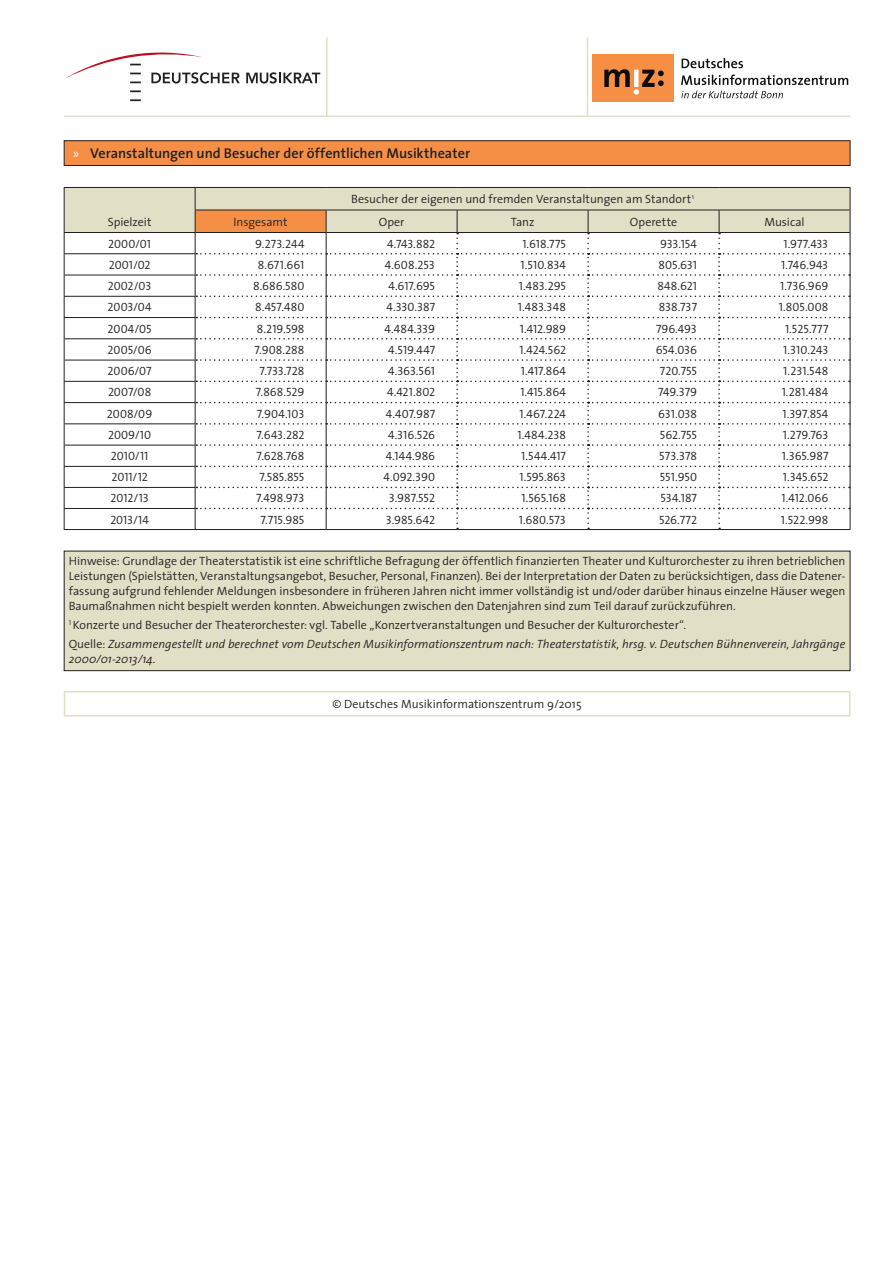
<style>
.page{position:relative;width:893px;height:1263px;background:#fff}
.page>*{position:absolute;margin:0;border:0;box-sizing:border-box;transform-origin:0 0}
.t1{font:600 14.25px "The Sans";color:#231f20}
.Zahlen_rechts_5_Einz{font:12px "The Sans Semi Light Caps";letter-spacing:-.005em;color:#231f20}
.Hinweis_Einleitung{font:300 12px/15px "The Sans";color:#231f20;text-align:justify}
.Quelle{font:italic 300 12px/15px "The Sans";color:#231f20}
.Fußnote{font:300 12px "The Sans";color:#231f20}
.Jahreszahlen_zentrie{font:12px "The Sans Semi Light Caps";color:#231f20}
.Text_zentriert_8_PT{font:300 12px "The Sans";color:#231f20}
.s1{font-family:"Myriad Pro";font-weight:400;color:#fff}
.s2{font-style:normal}
</style>
<div class="page">
<hr style="left:64px;top:115px;width:786px;height:2px;background:#e1dfc6">
<hr style="left:587px;top:38px;width:1px;height:77px;background:#e1dfc6">
<hr style="left:326px;top:38px;width:1px;height:79px;background:#e1dfc6">
<svg style="left:246px;top:72px;width:74px;height:12px"></svg>
<svg style="left:65px;top:52px;width:175px;height:32px"></svg>
<svg style="left:130px;top:90px;width:11px;height:2px"></svg>
<svg style="left:130px;top:99px;width:11px;height:2px"></svg>
<div style="left:592px;top:55px;width:82px;height:47px;background:#f68e43"></div>
<svg style="left:681px;top:75px;width:167px;height:10px"></svg>
<svg style="left:682px;top:58px;width:61px;height:10px"></svg>
<svg style="left:681px;top:91px;width:102px;height:7px"></svg>
<svg style="left:604px;top:69px;width:60px;height:26px"></svg>
<div style="left:64px;top:551px;width:786px;height:120px;background:#e1dfc6"></div>
<div style="left:64px;top:551px;width:786px;height:120px;border:1px solid #231f20"></div>
<svg style="left:63px;top:140px;width:788px;height:26px;background:#e58644"></svg>
<svg style="left:63px;top:691px;width:788px;height:26px"></svg>
<hr style="left:64px;top:529px;width:131px;height:1px;background:#231f20">
<hr style="left:195px;top:529px;width:131px;height:1px;background:#231f20">
<hr style="left:326px;top:529px;width:131px;height:1px;background:#231f20">
<hr style="left:457px;top:529px;width:131px;height:1px;background:#231f20">
<hr style="left:588px;top:529px;width:131px;height:1px;background:#231f20">
<hr style="left:719px;top:529px;width:131px;height:1px;background:#231f20">
<svg style="left:64px;top:187px;width:787px;height:342px"></svg>
<p class="t1" style="left:73px;top:144px;width:398px"><span class="s1">»</span> Veranstaltungen und Besucher der öffentlichen Musiktheater</p>
<p class="Text_zentriert_8_PT" style="left:351px;top:191px;width:344px">Besucher der eigenen und fremden Veranstaltungen am Standort<sup>1</sup></p>
<p class="Text_zentriert_8_PT" style="left:108px;top:214px;width:45px">Spielzeit</p>
<p class="Text_zentriert_8_PT" style="left:233px;top:214px;width:56px">Insgesamt</p>
<p class="Text_zentriert_8_PT" style="left:379px;top:214px;width:27px">Oper</p>
<p class="Text_zentriert_8_PT" style="left:511px;top:214px;width:25px">Tanz</p>
<p class="Text_zentriert_8_PT" style="left:630px;top:214px;width:49px">Operette</p>
<p class="Text_zentriert_8_PT" style="left:764px;top:214px;width:42px">Musical</p>
<p class="Jahreszahlen_zentrie" style="left:108px;top:236px;width:44px">2000/01</p>
<p class="Zahlen_rechts_5_Einz" style="left:255px;top:236px;width:51px">9.273.244</p>
<p class="Zahlen_rechts_5_Einz" style="left:387px;top:236px;width:50px">4.743.882</p>
<p class="Zahlen_rechts_5_Einz" style="left:522px;top:236px;width:45px">1.618.775</p>
<p class="Zahlen_rechts_5_Einz" style="left:660px;top:236px;width:39px">933.154</p>
<p class="Zahlen_rechts_5_Einz" style="left:783px;top:236px;width:47px">1.977.433</p>
<p class="Jahreszahlen_zentrie" style="left:109px;top:257px;width:43px">2001/02</p>
<p class="Zahlen_rechts_5_Einz" style="left:258px;top:257px;width:48px">8.671.661</p>
<p class="Zahlen_rechts_5_Einz" style="left:385px;top:257px;width:52px">4.608.253</p>
<p class="Zahlen_rechts_5_Einz" style="left:521px;top:257px;width:47px">1.510.834</p>
<p class="Zahlen_rechts_5_Einz" style="left:659px;top:257px;width:40px">805.631</p>
<p class="Zahlen_rechts_5_Einz" style="left:781px;top:257px;width:49px">1.746.943</p>
<p class="Jahreszahlen_zentrie" style="left:108px;top:278px;width:45px">2002/03</p>
<p class="Zahlen_rechts_5_Einz" style="left:253px;top:278px;width:53px">8.686.580</p>
<p class="Zahlen_rechts_5_Einz" style="left:389px;top:278px;width:48px">4.617.695</p>
<p class="Zahlen_rechts_5_Einz" style="left:519px;top:278px;width:49px">1.483.295</p>
<p class="Zahlen_rechts_5_Einz" style="left:657px;top:278px;width:41px">848.621</p>
<p class="Zahlen_rechts_5_Einz" style="left:780px;top:278px;width:50px">1.736.969</p>
<p class="Jahreszahlen_zentrie" style="left:108px;top:300px;width:46px">2003/04</p>
<p class="Zahlen_rechts_5_Einz" style="left:255px;top:300px;width:51px">8.457.480</p>
<p class="Zahlen_rechts_5_Einz" style="left:387px;top:300px;width:50px">4.330.387</p>
<p class="Zahlen_rechts_5_Einz" style="left:518px;top:300px;width:50px">1.483.348</p>
<p class="Zahlen_rechts_5_Einz" style="left:659px;top:300px;width:40px">838.737</p>
<p class="Zahlen_rechts_5_Einz" style="left:779px;top:300px;width:51px">1.805.008</p>
<p class="Jahreszahlen_zentrie" style="left:108px;top:321px;width:46px">2004/05</p>
<p class="Zahlen_rechts_5_Einz" style="left:257px;top:321px;width:49px">8.219.598</p>
<p class="Zahlen_rechts_5_Einz" style="left:385px;top:321px;width:52px">4.484.339</p>
<p class="Zahlen_rechts_5_Einz" style="left:520px;top:321px;width:48px">1.412.989</p>
<p class="Zahlen_rechts_5_Einz" style="left:656px;top:321px;width:43px">796.493</p>
<p class="Zahlen_rechts_5_Einz" style="left:785px;top:321px;width:45px">1.525.777</p>
<p class="Jahreszahlen_zentrie" style="left:108px;top:342px;width:46px">2005/06</p>
<p class="Zahlen_rechts_5_Einz" style="left:254px;top:342px;width:52px">7.908.288</p>
<p class="Zahlen_rechts_5_Einz" style="left:388px;top:342px;width:48px">4.519.447</p>
<p class="Zahlen_rechts_5_Einz" style="left:519px;top:342px;width:48px">1.424.562</p>
<p class="Zahlen_rechts_5_Einz" style="left:656px;top:342px;width:43px">654.036</p>
<p class="Zahlen_rechts_5_Einz" style="left:783px;top:342px;width:47px">1.310.243</p>
<p class="Jahreszahlen_zentrie" style="left:108px;top:363px;width:46px">2006/07</p>
<p class="Zahlen_rechts_5_Einz" style="left:259px;top:363px;width:46px">7.733.728</p>
<p class="Zahlen_rechts_5_Einz" style="left:388px;top:363px;width:48px">4.363.561</p>
<p class="Zahlen_rechts_5_Einz" style="left:521px;top:363px;width:47px">1.417.864</p>
<p class="Zahlen_rechts_5_Einz" style="left:660px;top:363px;width:39px">720.755</p>
<p class="Zahlen_rechts_5_Einz" style="left:783px;top:363px;width:47px">1.231.548</p>
<p class="Jahreszahlen_zentrie" style="left:108px;top:385px;width:45px">2007/08</p>
<p class="Zahlen_rechts_5_Einz" style="left:256px;top:385px;width:50px">7.868.529</p>
<p class="Zahlen_rechts_5_Einz" style="left:387px;top:385px;width:49px">4.421.802</p>
<p class="Zahlen_rechts_5_Einz" style="left:520px;top:385px;width:47px">1.415.864</p>
<p class="Zahlen_rechts_5_Einz" style="left:658px;top:385px;width:41px">749.379</p>
<p class="Zahlen_rechts_5_Einz" style="left:782px;top:385px;width:48px">1.281.484</p>
<p class="Jahreszahlen_zentrie" style="left:107px;top:406px;width:47px">2008/09</p>
<p class="Zahlen_rechts_5_Einz" style="left:257px;top:406px;width:49px">7.904.103</p>
<p class="Zahlen_rechts_5_Einz" style="left:386px;top:406px;width:51px">4.407.987</p>
<p class="Zahlen_rechts_5_Einz" style="left:519px;top:406px;width:48px">1.467.224</p>
<p class="Zahlen_rechts_5_Einz" style="left:658px;top:406px;width:40px">631.038</p>
<p class="Zahlen_rechts_5_Einz" style="left:782px;top:406px;width:47px">1.397.854</p>
<p class="Jahreszahlen_zentrie" style="left:108px;top:427px;width:45px">2009/10</p>
<p class="Zahlen_rechts_5_Einz" style="left:256px;top:427px;width:50px">7.643.282</p>
<p class="Zahlen_rechts_5_Einz" style="left:388px;top:427px;width:49px">4.316.526</p>
<p class="Zahlen_rechts_5_Einz" style="left:518px;top:427px;width:50px">1.484.238</p>
<p class="Zahlen_rechts_5_Einz" style="left:660px;top:427px;width:39px">562.755</p>
<p class="Zahlen_rechts_5_Einz" style="left:783px;top:427px;width:47px">1.279.763</p>
<p class="Jahreszahlen_zentrie" style="left:111px;top:448px;width:39px">2010/11</p>
<p class="Zahlen_rechts_5_Einz" style="left:257px;top:448px;width:49px">7.628.768</p>
<p class="Zahlen_rechts_5_Einz" style="left:386px;top:448px;width:51px">4.144.986</p>
<p class="Zahlen_rechts_5_Einz" style="left:521px;top:448px;width:46px">1.544.417</p>
<p class="Zahlen_rechts_5_Einz" style="left:659px;top:448px;width:39px">573.378</p>
<p class="Zahlen_rechts_5_Einz" style="left:782px;top:448px;width:48px">1.365.987</p>
<p class="Jahreszahlen_zentrie" style="left:111px;top:470px;width:38px">2011/12</p>
<p class="Zahlen_rechts_5_Einz" style="left:259px;top:470px;width:47px">7.585.855</p>
<p class="Zahlen_rechts_5_Einz" style="left:384px;top:470px;width:53px">4.092.390</p>
<p class="Zahlen_rechts_5_Einz" style="left:519px;top:470px;width:48px">1.595.863</p>
<p class="Zahlen_rechts_5_Einz" style="left:660px;top:470px;width:39px">551.950</p>
<p class="Zahlen_rechts_5_Einz" style="left:783px;top:470px;width:47px">1.345.652</p>
<p class="Jahreszahlen_zentrie" style="left:110px;top:491px;width:40px">2012/13</p>
<p class="Zahlen_rechts_5_Einz" style="left:256px;top:491px;width:50px">7.498.973</p>
<p class="Zahlen_rechts_5_Einz" style="left:389px;top:491px;width:48px">3.987.552</p>
<p class="Zahlen_rechts_5_Einz" style="left:521px;top:491px;width:46px">1.565.168</p>
<p class="Zahlen_rechts_5_Einz" style="left:660px;top:491px;width:38px">534.187</p>
<p class="Zahlen_rechts_5_Einz" style="left:782px;top:491px;width:48px">1.412.066</p>
<p class="Jahreszahlen_zentrie" style="left:110px;top:512px;width:40px">2013/14</p>
<p class="Zahlen_rechts_5_Einz" style="left:260px;top:512px;width:46px">7.715.985</p>
<p class="Zahlen_rechts_5_Einz" style="left:386px;top:512px;width:51px">3.985.642</p>
<p class="Zahlen_rechts_5_Einz" style="left:519px;top:512px;width:49px">1.680.573</p>
<p class="Zahlen_rechts_5_Einz" style="left:659px;top:512px;width:40px">526.772</p>
<p class="Zahlen_rechts_5_Einz" style="left:781px;top:512px;width:49px">1.522.998</p>
<p class="Hinweis_Einleitung" style="left:69px;top:553px;width:778px">Hinweise: Grundlage der Theaterstatistik ist eine schriftliche Befragung der öffentlich finanzierten Theater und Kulturorchester zu ihren betrieblichen Leistungen (Spielstätten, Veranstaltungsangebot, Besucher, Personal, Finanzen). Bei der Interpretation der Daten zu berücksichtigen, dass die Datener&shy;fassung aufgrund fehlender Meldungen insbesondere in früheren Jahren nicht immer vollständig ist und/oder darüber hinaus einzelne Häuser wegen Baumaßnahmen nicht bespielt werden konnten. Abweichungen zwischen den Datenjahren sind zum Teil darauf zurückzuführen.</p>
<p class="Fußnote" style="left:69px;top:617px;width:619px"><sup>1</sup> Konzerte und Besucher der Theaterorchester: vgl. Tabelle „Konzertveranstaltungen und Besucher der Kulturorchester“.</p>
<p class="Quelle" style="left:69px;top:637px;width:778px"><span class="s2">Quelle:</span> Zusammengestellt und berechnet vom Deutschen Musikinformationszentrum nach: Theaterstatistik, hrsg. v. Deutschen Bühnenverein, Jahrgänge<br>2000/01-2013/14.</p>
<p class="Hinweis_Einleitung" style="left:333px;top:697px;width:250px">© Deutsches Musikinformationszentrum 9/2015</p>
</div>
